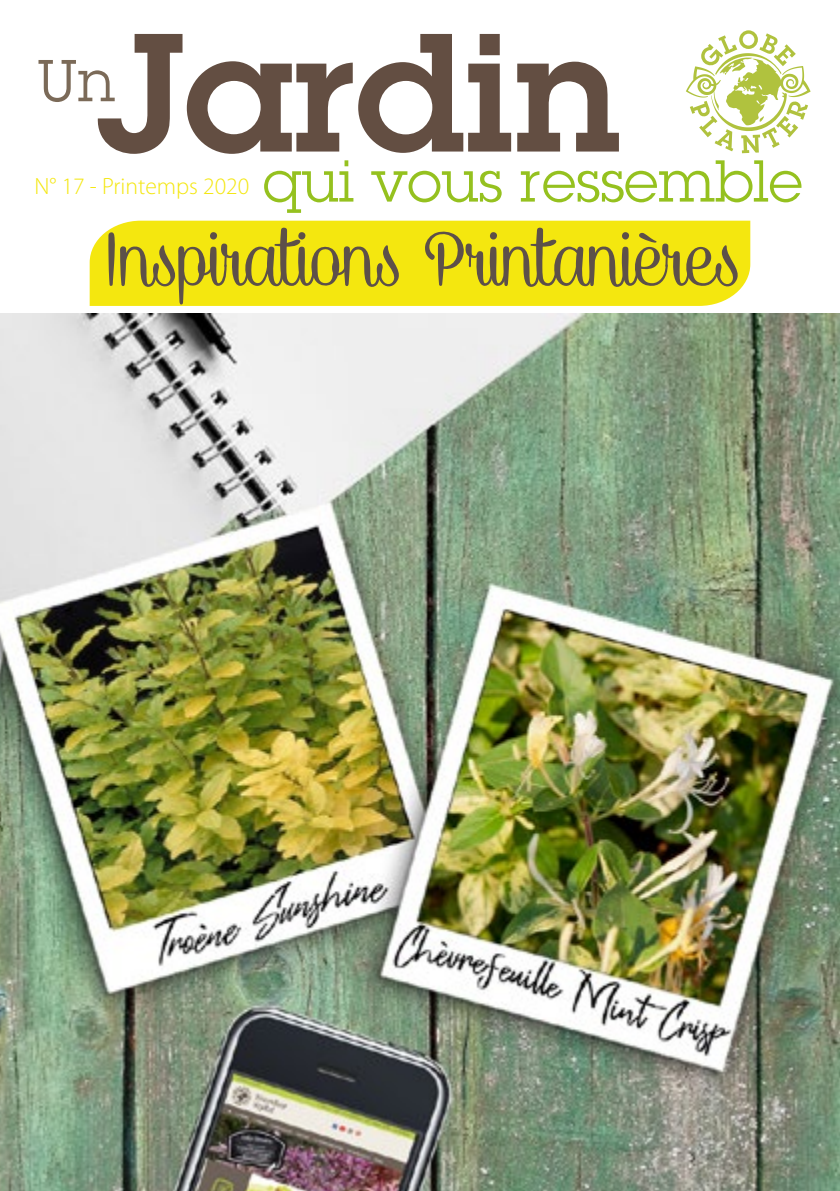
<style>
.page{position:relative;width:840px;height:1191px;background:#fff}
.page>*{position:absolute;margin:0;border:0;box-sizing:border-box;transform-origin:0 0}
.t1{font:600 164.6px "Lubalin Graph Std";color:#634e42}
.t2{font:86.6px "Caneletter Script";color:#5d5049}
.t3{font:57.8px "Lubalin Graph Std";color:#95c11f}
.t4{font:57.8px "Lubalin Graph Std";color:#7b6a58}
.t5{font:300 23.6px "Myriad Pro";color:#f4e70f}
</style>
<div class="page">
<img style="left:0;top:313px;width:839px;height:878px">
<div style="left:90px;top:221px;width:659px;height:85px;background:#f4e70f"></div>
<svg style="left:686px;top:30px;width:124px;height:123px"></svg>
<h1 class="t1" style="left:96px;top:-16px;width:525px">Jardin</h1>
<p class="t5" style="left:34px;top:172px;width:216px">N° 17 - Printemps 2020</p>
<p class="t4" style="left:37px;top:44px;width:80px">Un</p>
<p class="t3" style="left:263px;top:145px;width:540px">qui vous ressemble</p>
<p class="t2" style="left:108px;top:216px;width:633px">Inspirations Printanières</p>
</div>
